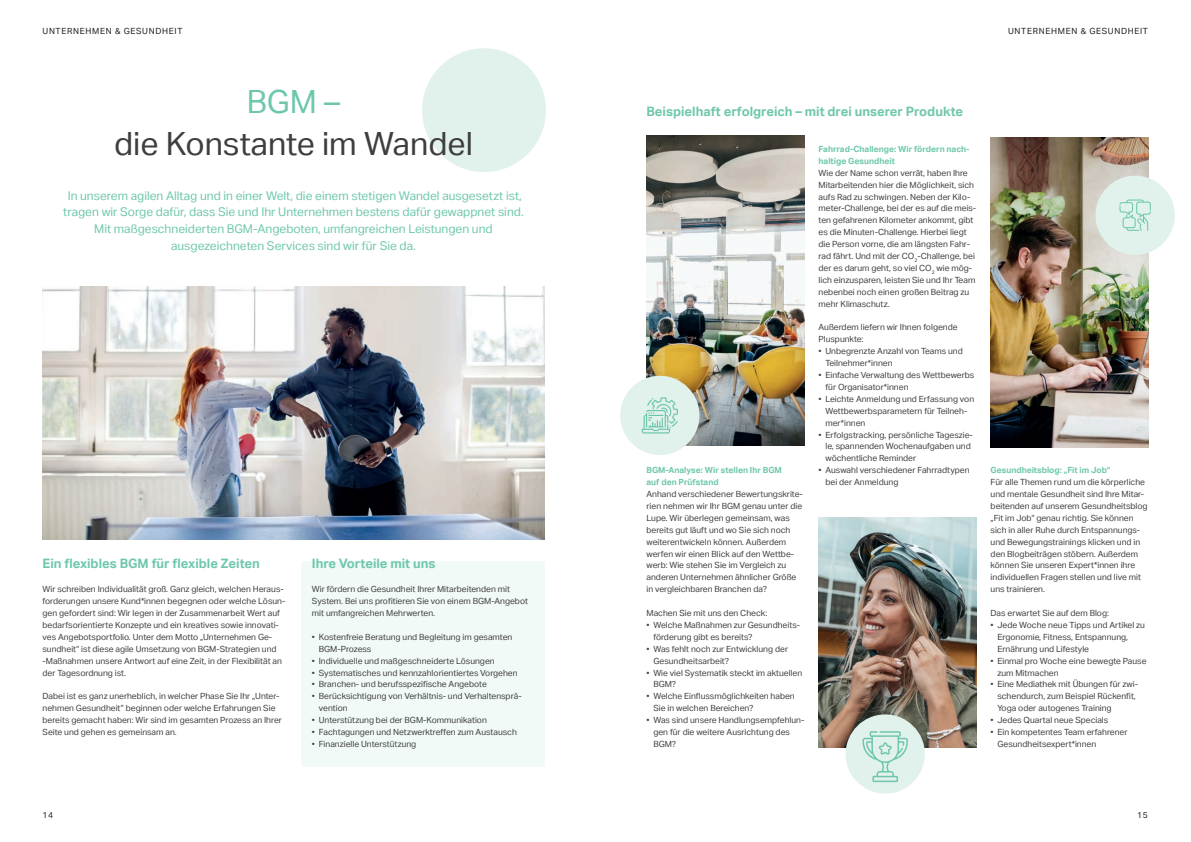
<style>
.page{position:relative;width:1191px;height:842px;background:#fff}
.page>*{position:absolute;margin:0;border:0;box-sizing:border-box;transform-origin:0 0}
.t1{font:32px "Aktiv Grotesk";color:#3e3e3f}
.t2{font:32px "Aktiv Grotesk";color:#6ec7ad}
.t3{font:700 13px "Aktiv Grotesk";color:#6ec7ad}
.t4{font:12px/16.8px "Aktiv Grotesk";color:#6ec7ad;text-align:center}
.t5{font:8.5px/11.9px "Aktiv Grotesk";color:#3e3e3f}
.t6{font:700 8.5px/11.9px "Aktiv Grotesk";color:#6ec7ad}
.t7{font:8.5px "Aktiv Grotesk";letter-spacing:.08em;color:#231f20}
</style>
<div class="page">
<div style="left:422px;top:48px;width:124px;height:124px;background:#e1f1ec;border-radius:50%"></div>
<div style="left:301px;top:561px;width:243px;height:205px;background:#f2faf7"></div>
<img style="left:43px;top:286px;width:501px;height:254px">
<img style="left:646px;top:136px;width:158px;height:309px">
<img style="left:990px;top:138px;width:158px;height:309px">
<img style="left:818px;top:517px;width:158px;height:230px">
<div style="left:620px;top:376px;width:79px;height:79px;background:#e1f1ec;border-radius:50%"></div>
<div style="left:845px;top:714px;width:80px;height:80px;background:#e1f1ec;border-radius:50%"></div>
<div style="left:1095px;top:176px;width:79px;height:79px;background:#e1f1ec;border-radius:50%"></div>
<svg style="left:641px;top:397px;width:37px;height:36px"></svg>
<svg style="left:1119px;top:199px;width:31px;height:32px"></svg>
<svg style="left:862px;top:731px;width:46px;height:51px"></svg>
<p class="t7" style="left:43px;top:26px;width:141px">UNTERNEHMEN &amp; GESUNDHEIT</p>
<p class="t7" style="left:1008px;top:26px;width:141px">UNTERNEHMEN &amp; GESUNDHEIT</p>
<h1 class="t2" style="left:247px;top:83px;width:95px">BGM –</h1>
<h1 class="t1" style="left:114px;top:125px;width:360px">die Konstante im Wandel</h1>
<p class="t4" style="left:63px;top:187px;width:462px">In unserem agilen Alltag und in einer Welt, die einem stetigen Wandel ausgesetzt ist, tragen wir Sorge dafür, dass Sie und Ihr Unternehmen bestens dafür gewappnet sind.<br>Mit maßgeschneiderten BGM-Angeboten, umfangreichen Leistungen und ausgezeichneten Services sind wir für Sie da.</p>
<h2 class="t3" style="left:43px;top:556px;width:219px">Ein flexibles BGM für flexible Zeiten</h2>
<h2 class="t3" style="left:312px;top:556px;width:125px">Ihre Vorteile mit uns</h2>
<p class="t5" style="left:43px;top:583px;width:244px">Wir schreiben Individualität groß. Ganz gleich, welchen Heraus&shy;forderungen unsere Kund*innen begegnen oder welche Lösun&shy;gen gefordert sind: Wir legen in der Zusammenarbeit Wert auf bedarfsorientierte Konzepte und ein kreatives sowie innovati&shy;ves Angebotsportfolio. Unter dem Motto „Unternehmen Ge&shy;sundheit“ ist diese agile Umsetzung von BGM-Strategien und -Maßnahmen unsere Antwort auf eine Zeit, in der Flexibilität an der Tagesordnung ist.</p>
<p class="t5" style="left:43px;top:690px;width:241px">Dabei ist es ganz unerheblich, in welcher Phase Sie Ihr „Unter&shy;nehmen Gesundheit” beginnen oder welche Erfahrungen Sie bereits gemacht haben: Wir sind im gesamten Prozess an Ihrer Seite und gehen es gemeinsam an.</p>
<p class="t5" style="left:312px;top:583px;width:217px">Wir fördern die Gesundheit Ihrer Mitarbeitenden mit<br>System. Bei uns profitieren Sie von einem BGM-Angebot mit umfangreichen Mehrwerten.</p>
<p class="t5" style="left:319px;top:631px;width:195px;text-indent:-7px">• Kostenfreie Beratung und Begleitung im gesamten<br>BGM-Prozess</p>
<p class="t5" style="left:312px;top:655px;width:184px">• Individuelle und maßgeschneiderte Lösungen</p>
<p class="t5" style="left:312px;top:666px;width:207px">• Systematisches und kennzahlorientiertes Vorgehen</p>
<p class="t5" style="left:312px;top:678px;width:176px">• Branchen- und berufsspezifische Angebote</p>
<p class="t5" style="left:319px;top:690px;width:204px;text-indent:-7px">• Berücksichtigung von Verhältnis- und Verhaltensprä&shy;vention</p>
<p class="t5" style="left:312px;top:714px;width:176px">• Unterstützung bei der BGM-Kommunikation</p>
<p class="t5" style="left:312px;top:726px;width:206px">• Fachtagungen und Netzwerktreffen zum Austausch</p>
<p class="t5" style="left:312px;top:738px;width:106px">• Finanzielle Unterstützung</p>
<h2 class="t3" style="left:646px;top:104px;width:318px">Beispielhaft erfolgreich – mit drei unserer Produkte</h2>
<p class="t6" style="left:646px;top:464px;width:137px">BGM-Analyse: Wir stellen Ihr BGM auf den Prüfstand</p>
<p class="t5" style="left:646px;top:488px;width:158px">Anhand verschiedener Bewertungskrite&shy;rien nehmen wir Ihr BGM genau unter die Lupe. Wir überlegen gemeinsam, was bereits gut läuft und wo Sie sich noch weiterentwickeln können. Außerdem werfen wir einen Blick auf den Wettbe&shy;werb: Wie stehen Sie im Vergleich zu anderen Unternehmen ähnlicher Größe in vergleichbaren Branchen da?</p>
<p class="t5" style="left:646px;top:607px;width:122px">Machen Sie mit uns den Check:</p>
<p class="t5" style="left:653px;top:619px;width:148px;text-indent:-7px">• Welche Maßnahmen zur Gesundheits&shy;förderung gibt es bereits?</p>
<p class="t5" style="left:653px;top:643px;width:136px;text-indent:-7px">• Was fehlt noch zur Entwicklung der<br>Gesundheitsarbeit?</p>
<p class="t5" style="left:653px;top:666px;width:150px;text-indent:-7px">• Wie viel Systematik steckt im aktuellen<br>BGM?</p>
<p class="t5" style="left:653px;top:690px;width:143px;text-indent:-7px">• Welche Einflussmöglichkeiten haben<br>Sie in welchen Bereichen?</p>
<p class="t5" style="left:653px;top:714px;width:152px;text-indent:-7px">• Was sind unsere Handlungsempfehlun&shy;gen für die weitere Ausrichtung des<br>BGM?</p>
<p class="t6" style="left:818px;top:143px;width:152px">Fahrrad-Challenge: Wir fördern nach&shy;haltige Gesundheit</p>
<p class="t5" style="left:818px;top:167px;width:159px">Wie der Name schon verrät, haben Ihre Mitarbeitenden hier die Möglichkeit, sich aufs Rad zu schwingen. Neben der Kilo&shy;meter-Challenge, bei der es auf die meis&shy;ten gefahrenen Kilometer ankommt, gibt es die Minuten-Challenge. Hierbei liegt die Person vorne, die am längsten Fahr&shy;rad fährt. Und mit der CO<sub>2</sub>-Challenge, bei der es darum geht, so viel CO<sub>2</sub> wie mög&shy;lich einzusparen, leisten Sie und Ihr Team nebenbei noch einen großen Beitrag zu mehr Klimaschutz.</p>
<p class="t5" style="left:818px;top:321px;width:141px">Außerdem liefern wir Ihnen folgende<br>Pluspunkte:</p>
<p class="t5" style="left:825px;top:345px;width:139px;text-indent:-7px">• Unbegrenzte Anzahl von Teams und<br>Teilnehmer*innen</p>
<p class="t5" style="left:825px;top:369px;width:150px;text-indent:-7px">• Einfache Verwaltung des Wettbewerbs für Organisator*innen</p>
<p class="t5" style="left:825px;top:393px;width:150px;text-indent:-7px">• Leichte Anmeldung und Erfassung von<br>Wettbewerbsparametern für Teilneh&shy;mer*innen</p>
<p class="t5" style="left:825px;top:428px;width:149px;text-indent:-7px">• Erfolgstracking, persönliche Tageszie&shy;le, spannenden Wochenaufgaben und wöchentliche Reminder</p>
<p class="t5" style="left:825px;top:464px;width:146px;text-indent:-7px">• Auswahl verschiedener Fahrradtypen bei der Anmeldung</p>
<p class="t6" style="left:990px;top:464px;width:121px">Gesundheitsblog: „Fit im Job“</p>
<p class="t5" style="left:990px;top:476px;width:159px">Für alle Themen rund um die körperliche und mentale Gesundheit sind Ihre Mitar&shy;beitenden auf unserem Gesundheitsblog „Fit im Job“ genau richtig. Sie können sich in aller Ruhe durch Entspannungs&shy;und Bewegungstrainings klicken und in den Blogbeiträgen stöbern. Außerdem können Sie unseren Expert*innen ihre individuellen Fragen stellen und live mit uns trainieren.</p>
<p class="t5" style="left:990px;top:607px;width:120px">Das erwartet Sie auf dem Blog:</p>
<p class="t5" style="left:997px;top:619px;width:149px;text-indent:-7px">• Jede Woche neue Tipps und Artikel zu<br>Ergonomie, Fitness, Entspannung,<br>Ernährung und Lifestyle</p>
<p class="t5" style="left:997px;top:655px;width:151px;text-indent:-7px">• Einmal pro Woche eine bewegte Pause zum Mitmachen</p>
<p class="t5" style="left:997px;top:678px;width:142px;text-indent:-7px">• Eine Mediathek mit Übungen für zwi&shy;schendurch, zum Beispiel Rückenfit,<br>Yoga oder autogenes Training</p>
<p class="t5" style="left:990px;top:714px;width:119px">• Jedes Quartal neue Specials</p>
<p class="t5" style="left:997px;top:726px;width:132px;text-indent:-7px">• Ein kompetentes Team erfahrener<br>Gesundheitsexpert*innen</p>
<p class="t7" style="left:43px;top:810px;width:12px">14</p>
<p class="t7" style="left:1137px;top:810px;width:12px">15</p>
</div>
